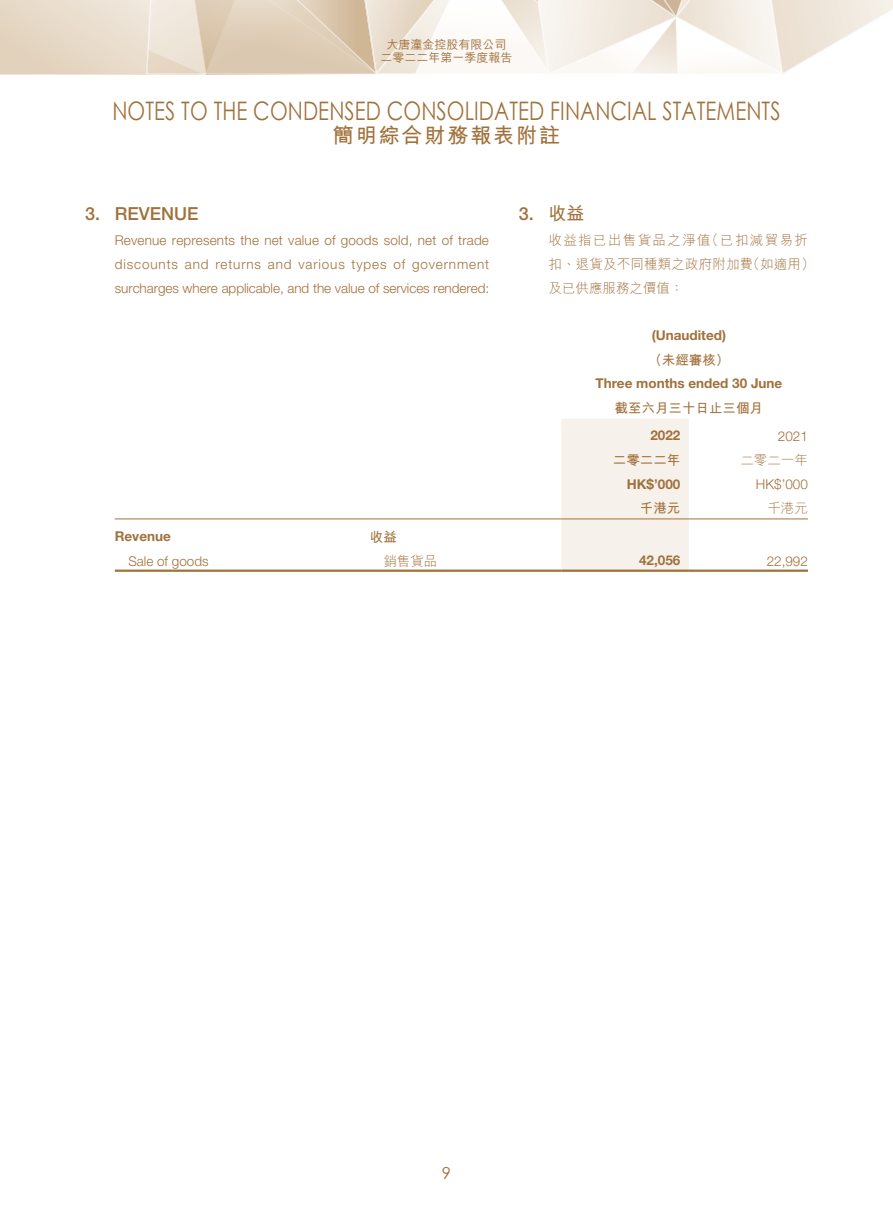
<style>
.page{position:relative;width:893px;height:1212px;background:#fff}
.page>*{position:absolute;margin:0;border:0;box-sizing:border-box;transform-origin:0 0}
.t1{font:25.5px "Century Gothic";letter-spacing:.005em;color:#a1713c;scale:.8 1}
.t2{font:700 21px "M Hei HK";letter-spacing:.09em;color:#a1713c}
.t3{font:500 18px "Helvetica Neue LT Std";color:#a1713c}
.t4{font:16.5px "Century Gothic";color:#a1713c}
.t5{font:300 13.5px/24px "Helvetica Neue LT Std";letter-spacing:-.005em;color:#a1713c;text-align:justify}
.t6{font:300 13.5px/24px "M Hei HK";letter-spacing:.01em;color:#a1713c}
.t7{font:700 13.5px "Helvetica Neue LT Std";color:#a1713c}
.t8{font:700 13.5px "M Hei HK";color:#a1713c}
.t9{font:500 12px/13.5px "M Hei HK";color:#a1713c;text-align:center}
.s1{font-family:"M Hei HK";font-weight:700}
</style>
<div class="page">
<svg style="left:0;top:0;width:893px;height:75px"></svg>
<div style="left:561px;top:419px;width:128px;height:150px;background:#f6f1eb"></div>
<hr style="left:115px;top:518px;width:255px;height:1px;background:#a1713c">
<hr style="left:370px;top:518px;width:191px;height:1px;background:#a1713c">
<hr style="left:561px;top:518px;width:128px;height:1px;background:#a1713c">
<hr style="left:689px;top:518px;width:119px;height:1px;background:#a1713c">
<hr style="left:115px;top:569px;width:255px;height:3px;background:#a1713c">
<hr style="left:370px;top:569px;width:191px;height:3px;background:#a1713c">
<hr style="left:561px;top:569px;width:128px;height:3px;background:#a1713c">
<hr style="left:689px;top:569px;width:119px;height:3px;background:#a1713c">
<p class="t9" style="left:380px;top:37px;width:133px">大唐潼金控股有限公司二零二二年第一季度報告</p>
<h1 class="t1" style="left:112px;top:93px;width:837px">NOTES TO THE CONDENSED CONSOLIDATED FINANCIAL STATEMENTS</h1>
<h2 class="t2" style="left:333px;top:120px;width:229px">簡明綜合財務報表附註</h2>
<h3 class="t3" style="left:85px;top:203px;width:115px">3. REVENUE</h3>
<p class="t5" style="left:115px;top:228px;width:376px">Revenue represents the net value of goods sold, net of trade discounts and returns and various types of government surcharges where applicable, and the value of services rendered:</p>
<h3 class="t3" style="left:519px;top:203px;width:67px">3. <span class="s1">收益</span></h3>
<p class="t6" style="left:549px;top:228px;width:268px">收益指已出售貨品之淨值（已扣減貿易折扣、退貨及不同種類之政府附加費（如適用）及已供應服務之價值：</p>
<p class="t7" style="left:652px;top:327px;width:76px">(Unaudited)</p>
<p class="t8" style="left:648px;top:350px;width:82px">（未經審核）</p>
<p class="t7" style="left:595px;top:375px;width:188px">Three months ended 30 June</p>
<p class="t8" style="left:615px;top:398px;width:150px">截至六月三十日止三個月</p>
<p class="t7" style="left:650px;top:427px;width:32px">2022</p>
<p class="t5" style="left:778px;top:424px;width:32px">2021</p>
<p class="t8" style="left:613px;top:450px;width:69px">二零二二年</p>
<p class="t6" style="left:740px;top:448px;width:69px">二零二一年</p>
<p class="t7" style="left:627px;top:475px;width:55px">HK$’000</p>
<p class="t5" style="left:756px;top:472px;width:54px">HK$’000</p>
<p class="t8" style="left:640px;top:498px;width:42px">千港元</p>
<p class="t6" style="left:767px;top:496px;width:42px">千港元</p>
<p class="t7" style="left:115px;top:528px;width:58px">Revenue</p>
<p class="t8" style="left:370px;top:527px;width:28px">收益</p>
<p class="t5" style="left:128px;top:548px;width:82px">Sale of goods</p>
<p class="t6" style="left:383px;top:548px;width:55px">銷售貨品</p>
<p class="t7" style="left:639px;top:552px;width:43px">42,056</p>
<p class="t5" style="left:767px;top:548px;width:43px">22,992</p>
<p class="t4" style="left:442px;top:1162px;width:11px">9</p>
</div>
